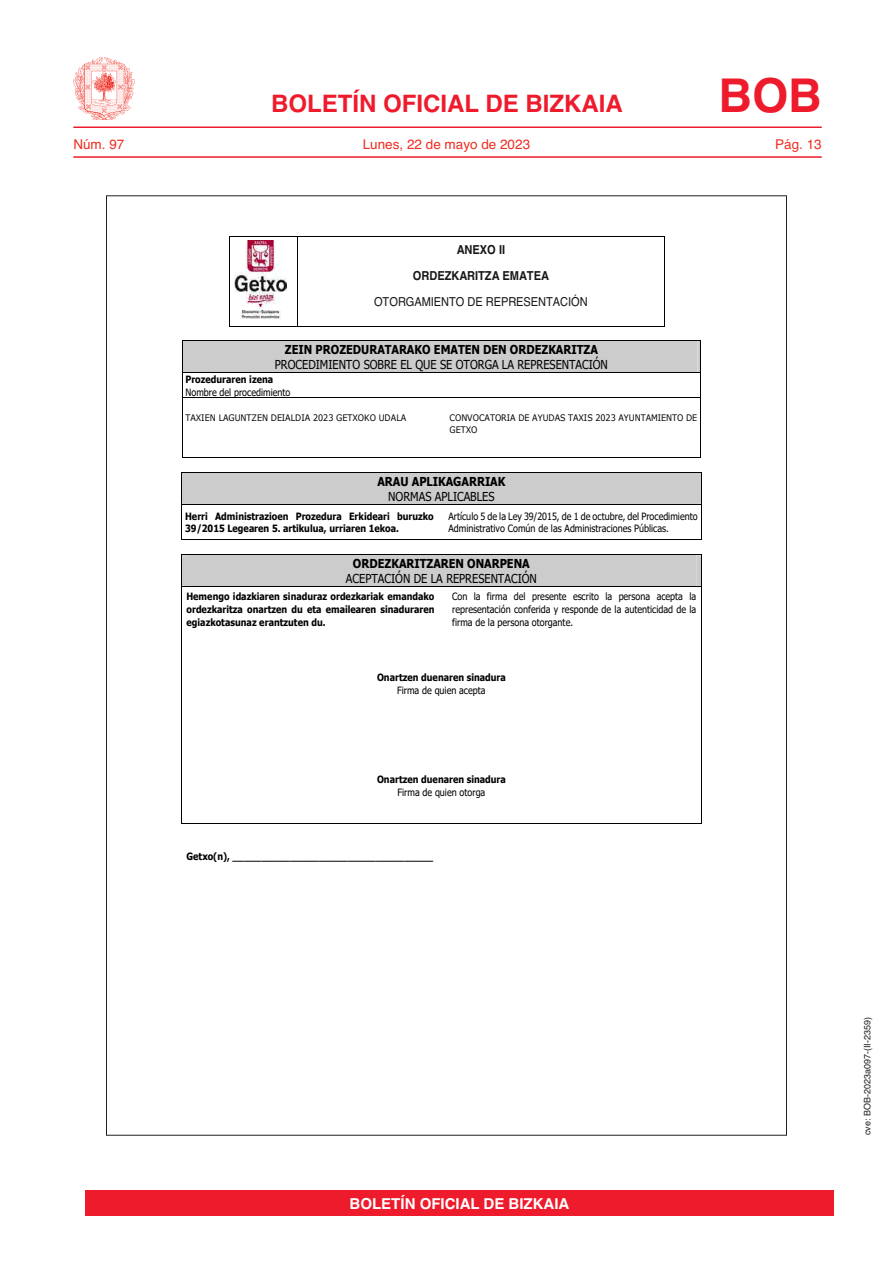
<style>
.page{position:relative;width:893px;height:1263px;background:#fff}
.page>*{position:absolute;margin:0;border:0;box-sizing:border-box;transform-origin:0 0}
.t1{font:700 46.5px "Helvetica";color:#ee1b2c}
.t2{font:700 24px "Helvetica";color:#ee1b2c}
.t3{font:700 15px "Helvetica";color:#fff}
.t4{font:13.5px "Helvetica";color:#ee2e22}
.t5{font:12.3px "Tahoma";color:#000;scale:.89 1}
.t6{font:700 12.3px "Tahoma";color:#000;scale:.89 1}
.t7{font:12.3px "Helvetica";letter-spacing:-.005em;color:#181717;scale:.89 1}
.t8{font:700 12.3px/26px "Helvetica";letter-spacing:-.005em;color:#181717;text-align:center;scale:.89 1}
.t9{font:700 10.05px/12.8px "Tahoma";color:#000;scale:.89 1}
.t10{font:10.05px/12.8px "Tahoma";color:#000;scale:.89 1}
.t11{font:9px/11.4px "Verdana";letter-spacing:-.005em;color:#000;scale:.89 1}
.t12{font:9px "Helvetica";color:#231f20}
</style>
<div class="page">
<hr style="left:73px;top:126px;width:749px;height:2px;background:#ee1b2c">
<hr style="left:73px;top:156px;width:749px;height:2px;background:#ee1b2c">
<img style="left:74px;top:58px;width:61px;height:61px">
<hr style="left:230px;top:236px;width:67px;height:1px;background:#000">
<hr style="left:298px;top:236px;width:366px;height:1px;background:#000">
<hr style="left:229px;top:237px;width:1px;height:90px;background:#000">
<hr style="left:230px;top:327px;width:67px;height:1px;background:#000">
<hr style="left:297px;top:237px;width:1px;height:90px;background:#000">
<hr style="left:298px;top:327px;width:366px;height:1px;background:#000">
<hr style="left:664px;top:237px;width:1px;height:90px;background:#000">
<img style="left:235px;top:241px;width:51px;height:77px">
<hr style="left:697px;top:341px;width:3px;height:31px;background:#ccc">
<hr style="left:182px;top:341px;width:4px;height:31px;background:#ccc">
<div style="left:186px;top:341px;width:511px;height:15px;background:#ccc"></div>
<div style="left:186px;top:356px;width:511px;height:16px;background:#ccc"></div>
<hr style="left:182px;top:340px;width:518px;height:1px;background:#000">
<hr style="left:182px;top:341px;width:1px;height:31px;background:#000">
<hr style="left:700px;top:341px;width:1px;height:31px;background:#000">
<hr style="left:182px;top:372px;width:125px;height:1px;background:#000">
<hr style="left:307px;top:372px;width:393px;height:1px;background:#000">
<svg style="left:182px;top:373px;width:1px;height:25px"></svg>
<hr style="left:182px;top:398px;width:125px;height:1px;background:#000">
<hr style="left:307px;top:398px;width:127px;height:1px;background:#000">
<hr style="left:447px;top:398px;width:253px;height:1px;background:#000">
<svg style="left:700px;top:372px;width:1px;height:26px"></svg>
<hr style="left:182px;top:398px;width:1px;height:59px;background:#000">
<hr style="left:182px;top:457px;width:252px;height:1px;background:#000">
<svg style="left:434px;top:457px;width:12px;height:1px"></svg>
<hr style="left:446px;top:457px;width:254px;height:1px;background:#000">
<hr style="left:700px;top:398px;width:1px;height:59px;background:#000">
<hr style="left:698px;top:473px;width:3px;height:31px;background:#ccc">
<hr style="left:182px;top:473px;width:3px;height:31px;background:#ccc">
<div style="left:185px;top:473px;width:513px;height:15px;background:#ccc"></div>
<div style="left:185px;top:488px;width:513px;height:16px;background:#ccc"></div>
<hr style="left:182px;top:472px;width:519px;height:1px;background:#000">
<hr style="left:181px;top:473px;width:1px;height:31px;background:#000">
<hr style="left:701px;top:473px;width:1px;height:31px;background:#000">
<hr style="left:182px;top:504px;width:255px;height:1px;background:#000">
<hr style="left:446px;top:504px;width:255px;height:1px;background:#000">
<hr style="left:181px;top:506px;width:1px;height:33px;background:#000">
<hr style="left:182px;top:539px;width:255px;height:1px;background:#000">
<hr style="left:445px;top:539px;width:256px;height:1px;background:#000">
<hr style="left:701px;top:506px;width:1px;height:33px;background:#000">
<div style="left:181px;top:554px;width:521px;height:33px;background:#ccc"></div>
<hr style="left:181px;top:586px;width:1px;height:45px;background:#000">
<hr style="left:701px;top:586px;width:1px;height:45px;background:#000">
<hr style="left:181px;top:631px;width:1px;height:192px;background:#000">
<hr style="left:181px;top:823px;width:520px;height:1px;background:#000">
<hr style="left:701px;top:631px;width:1px;height:192px;background:#000">
<div style="left:85px;top:1191px;width:748px;height:25px;background:#ee1b2c"></div>
<h2 class="t2" style="left:271px;top:84px;width:353px">BOLETÍN OFICIAL DE BIZKAIA</h2>
<h1 class="t1" style="left:718px;top:58px;width:105px">BOB</h1>
<h3 class="t4" style="left:73px;top:134px;width:53px">Núm. 97</h3>
<h3 class="t4" style="left:363px;top:134px;width:169px">Lunes, 22 de mayo de 2023</h3>
<h3 class="t4" style="left:775px;top:134px;width:48px">Pág. 13</h3>
<p class="t8" style="left:413px;top:237px;width:155px">ANEXO II<br>ORDEZKARITZA EMATEA</p>
<p class="t7" style="left:374px;top:292px;width:242px">OTORGAMIENTO DE REPRESENTACIÓN</p>
<p class="t6" style="left:285px;top:341px;width:353px">ZEIN PROZEDURATARAKO EMATEN DEN ORDEZKARITZA</p>
<p class="t5" style="left:275px;top:356px;width:376px">PROCEDIMIENTO SOBRE EL QUE SE OTORGA LA REPRESENTACIÓN</p>
<p class="t9" style="left:185px;top:373px;width:100px">Prozeduraren izena</p>
<p class="t10" style="left:185px;top:386px;width:119px">Nombre del procedimiento</p>
<p class="t11" style="left:185px;top:412px;width:250px">TAXIEN LAGUNTZEN DEIALDIA 2023 GETXOKO UDALA</p>
<p class="t11" style="left:449px;top:412px;width:280px">CONVOCATORIA DE AYUDAS TAXIS 2023 AYUNTAMIENTO DE<br>GETXO</p>
<p class="t6" style="left:377px;top:473px;width:145px">ARAU APLIKAGARRIAK</p>
<p class="t5" style="left:388px;top:488px;width:121px">NORMAS APLICABLES</p>
<p class="t9" style="left:185px;top:510px;width:281px">Herri Administrazioen Prozedura Erkideari buruzko<br>39/2015 Legearen 5. artikulua, urriaren 1ekoa.</p>
<p class="t10" style="left:448px;top:510px;width:282px">Artículo 5 de la Ley 39/2015, de 1 de octubre, del Procedimiento<br>Administrativo Común de las Administraciones Públicas.</p>
<p class="t6" style="left:353px;top:555px;width:200px">ORDEZKARITZAREN ONARPENA</p>
<p class="t5" style="left:346px;top:570px;width:216px">ACEPTACIÓN DE LA REPRESENTACIÓN</p>
<p class="t9" style="left:186px;top:591px;width:280px;text-align:justify">Hemengo idazkiaren sinaduraz ordezkariak emandako ordezkaritza onartzen du eta emailearen sinaduraren egiazkotasunaz erantzuten du.</p>
<p class="t10" style="left:452px;top:591px;width:276px;text-align:justify">Con la firma del presente escrito la persona acepta la representación conferida y responde de la autenticidad de la firma de la persona otorgante.</p>
<p class="t9" style="left:377px;top:672px;width:146px">Onartzen duenaren sinadura</p>
<p class="t10" style="left:397px;top:684px;width:101px">Firma de quien acepta</p>
<p class="t9" style="left:377px;top:774px;width:146px">Onartzen duenaren sinadura</p>
<p class="t10" style="left:397px;top:786px;width:100px">Firma de quien otorga</p>
<p class="t9" style="left:187px;top:851px;width:279px">Getxo(n), ___________________________________</p>
<h3 class="t3" style="left:350px;top:1192px;width:221px">BOLETÍN OFICIAL DE BIZKAIA</h3>
<p class="t12" style="left:860px;top:1135px;width:120px;rotate:-90deg">cve: BOB-2023a097-(II-2359)</p>
</div>
